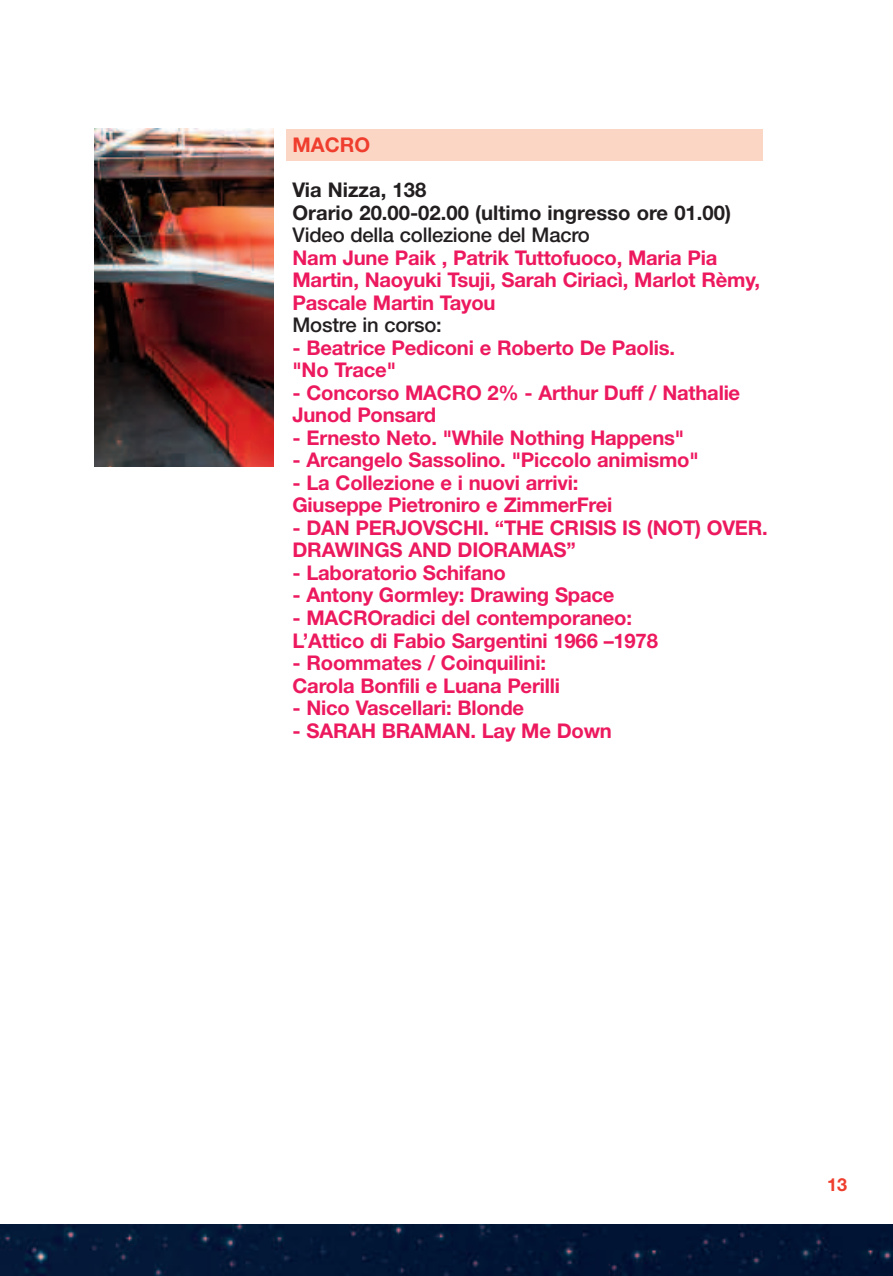
<style>
.page{position:relative;width:893px;height:1276px;background:#fff}
.page>*{position:absolute;margin:0;border:0;box-sizing:border-box;transform-origin:0 0}
.t1{font:700 20.25px/22.5px "Helvetica Neue";letter-spacing:-.01em;color:#ed195f}
.t2{font:700 20.25px/22.5px "Helvetica Neue";color:#231f20}
.t3{font:500 20.25px "Helvetica Neue";letter-spacing:-.01em;color:#231f20}
.t4{font:700 20.25px "Helvetica Neue";color:#ef3e2e}
.t5{font:700 18px "Helvetica Neue";color:#ef3e2e}
</style>
<div class="page">
<img style="left:0;top:1225px;width:893px;height:51px">
<div style="left:286px;top:129px;width:476px;height:32px;background:#fcd6c5"></div>
<img style="left:95px;top:129px;width:178px;height:337px">
<p class="t4" style="left:292px;top:138px;width:79px">MACRO</p>
<p class="t2" style="left:292px;top:181px;width:440px">Via Nizza, 138<br>Orario 20.00-02.00 (ultimo ingresso ore 01.00)</p>
<p class="t3" style="left:292px;top:228px;width:299px">Video della collezione del Macro</p>
<p class="t1" style="left:292px;top:248px;width:469px">Nam June Paik , Patrik Tuttofuoco, Maria Pia<br>Martin, Naoyuki Tsuji, Sarah Ciriacì, Marlot Rèmy,<br>Pascale Martin Tayou</p>
<p class="t3" style="left:292px;top:318px;width:151px">Mostre in corso:</p>
<p class="t1" style="left:292px;top:338px;width:384px">- Beatrice Pediconi e Roberto De Paolis. "No Trace"</p>
<p class="t1" style="left:292px;top:383px;width:449px">- Concorso MACRO 2% - Arthur Duff / Nathalie<br>Junod Ponsard</p>
<p class="t1" style="left:292px;top:428px;width:393px">- Ernesto Neto. "While Nothing Happens"</p>
<p class="t1" style="left:292px;top:451px;width:408px">- Arcangelo Sassolino. "Piccolo animismo"</p>
<p class="t1" style="left:292px;top:473px;width:322px">- La Collezione e i nuovi arrivi:<br>Giuseppe Pietroniro e ZimmerFrei</p>
<p class="t1" style="left:292px;top:518px;width:477px">- DAN PERJOVSCHI. “THE CRISIS IS (NOT) OVER.<br>DRAWINGS AND DIORAMAS”</p>
<p class="t1" style="left:292px;top:563px;width:215px">- Laboratorio Schifano</p>
<p class="t1" style="left:292px;top:586px;width:324px">- Antony Gormley: Drawing Space</p>
<p class="t1" style="left:292px;top:608px;width:367px">- MACROradici del contemporaneo:<br>L’Attico di Fabio Sargentini 1966 –1978</p>
<p class="t1" style="left:292px;top:653px;width:269px">- Roommates / Coinquilini:<br>Carola Bonfili e Luana Perilli</p>
<p class="t1" style="left:292px;top:698px;width:233px">- Nico Vascellari: Blonde</p>
<p class="t1" style="left:292px;top:721px;width:321px">- SARAH BRAMAN. Lay Me Down</p>
<p class="t5" style="left:827px;top:1178px;width:22px">13</p>
</div>
